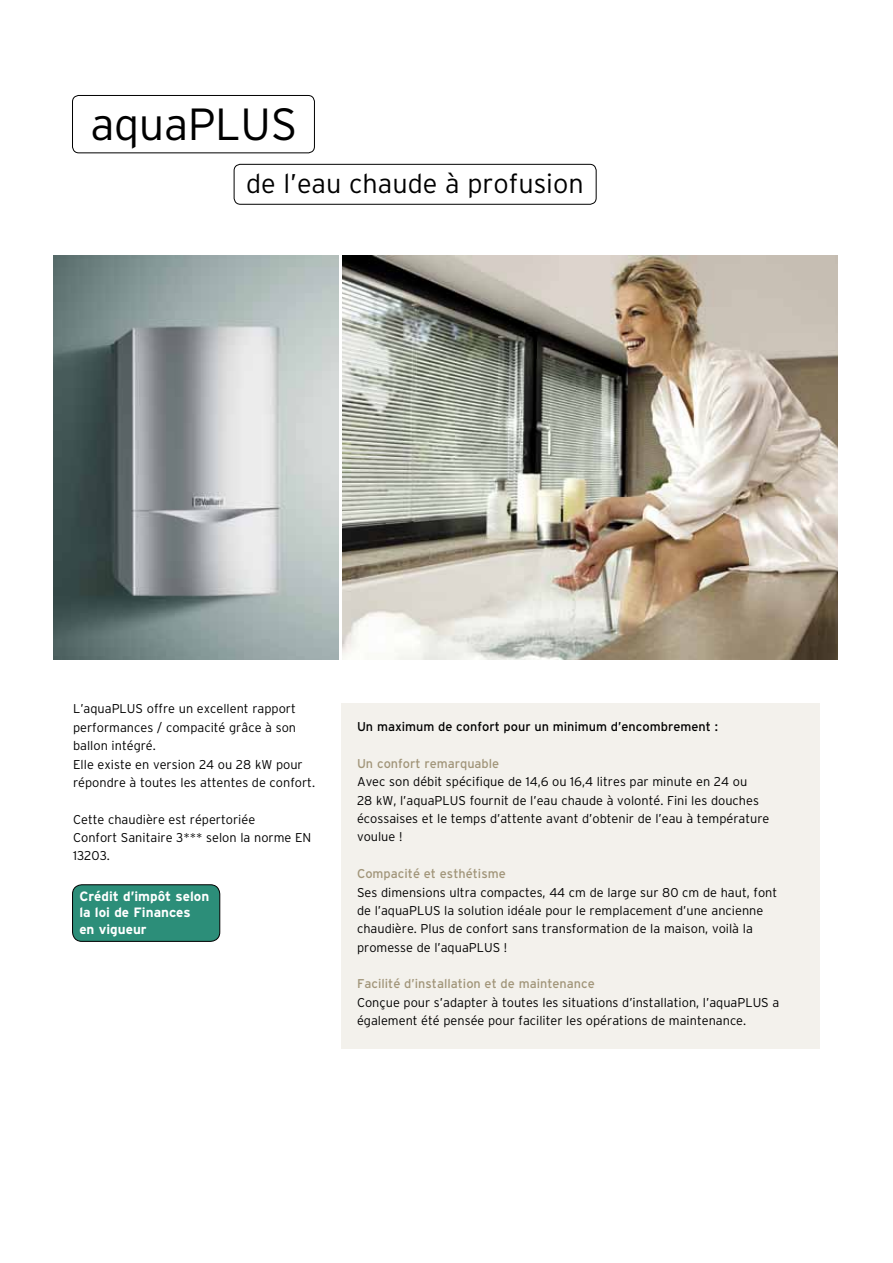
<style>
.page{position:relative;width:893px;height:1263px;background:#fff}
.page>*{position:absolute;margin:0;border:0;box-sizing:border-box;transform-origin:0 0}
.t1{font:300 45px "Interstate";letter-spacing:-.01em;color:#000}
.t2{font:300 27px "Interstate";color:#000}
.t3{font:700 13.5px/16.5px "Interstate";color:#fff}
.t4{font:300 12.75px/18.3px "Interstate";color:#000}
.t5{font:12.75px "Interstate";color:#a19579}
.t6{font:12.75px "Interstate";color:#000}
</style>
<div class="page">
<img style="left:343px;top:255px;width:495px;height:404px">
<img style="left:54px;top:255px;width:284px;height:404px">
<div style="left:342px;top:703px;width:478px;height:345px;background:#f3f1ec"></div>
<div style="left:72px;top:95px;width:243px;height:58px;border:1px solid #000;border-radius:6px"></div>
<div style="left:234px;top:164px;width:362px;height:40px;border:1px solid #000;border-radius:6px"></div>
<div style="left:73px;top:885px;width:147px;height:56px;background:#2c8e79;border-radius:9px"></div>
<div style="left:72px;top:884px;width:148px;height:58px;border:1px solid #000;border-radius:9px"></div>
<h1 class="t1" style="left:90px;top:98px;width:208px">aquaPLUS</h1>
<h2 class="t2" style="left:246px;top:169px;width:339px">de l’eau chaude à profusion</h2>
<p class="t4" style="left:73px;top:700px;width:243px">L’aquaPLUS offre un excellent rapport performances / compacité grâce à son ballon intégré.<br>Elle existe en version 24 ou 28 kW pour répondre à toutes les attentes de confort.</p>
<p class="t4" style="left:73px;top:810px;width:240px">Cette chaudière est répertoriée<br>Confort Sanitaire 3*** selon la norme EN<br>13203.</p>
<p class="t3" style="left:79px;top:888px;width:131px">Crédit d’impôt selon la loi de Finances en vigueur</p>
<p class="t6" style="left:357px;top:719px;width:362px">Un maximum de confort pour un minimum d’encombrement :</p>
<p class="t5" style="left:357px;top:756px;width:144px">Un confort remarquable</p>
<p class="t4" style="left:357px;top:772px;width:414px">Avec son débit spécifique de 14,6 ou 16,4 litres par minute en 24 ou<br>28 kW, l’aquaPLUS fournit de l’eau chaude à volonté. Fini les douches écossaises et le temps d’attente avant d’obtenir de l’eau à température voulue !</p>
<p class="t5" style="left:357px;top:866px;width:150px">Compacité et esthétisme</p>
<p class="t4" style="left:357px;top:883px;width:422px">Ses dimensions ultra compactes, 44 cm de large sur 80 cm de haut, font de l’aquaPLUS la solution idéale pour le remplacement d’une ancienne chaudière. Plus de confort sans transformation de la maison, voilà la promesse de l’aquaPLUS !</p>
<p class="t5" style="left:357px;top:977px;width:239px">Facilité d’installation et de maintenance</p>
<p class="t4" style="left:357px;top:993px;width:424px">Conçue pour s’adapter à toutes les situations d’installation, l’aquaPLUS a également été pensée pour faciliter les opérations de maintenance.</p>
</div>
